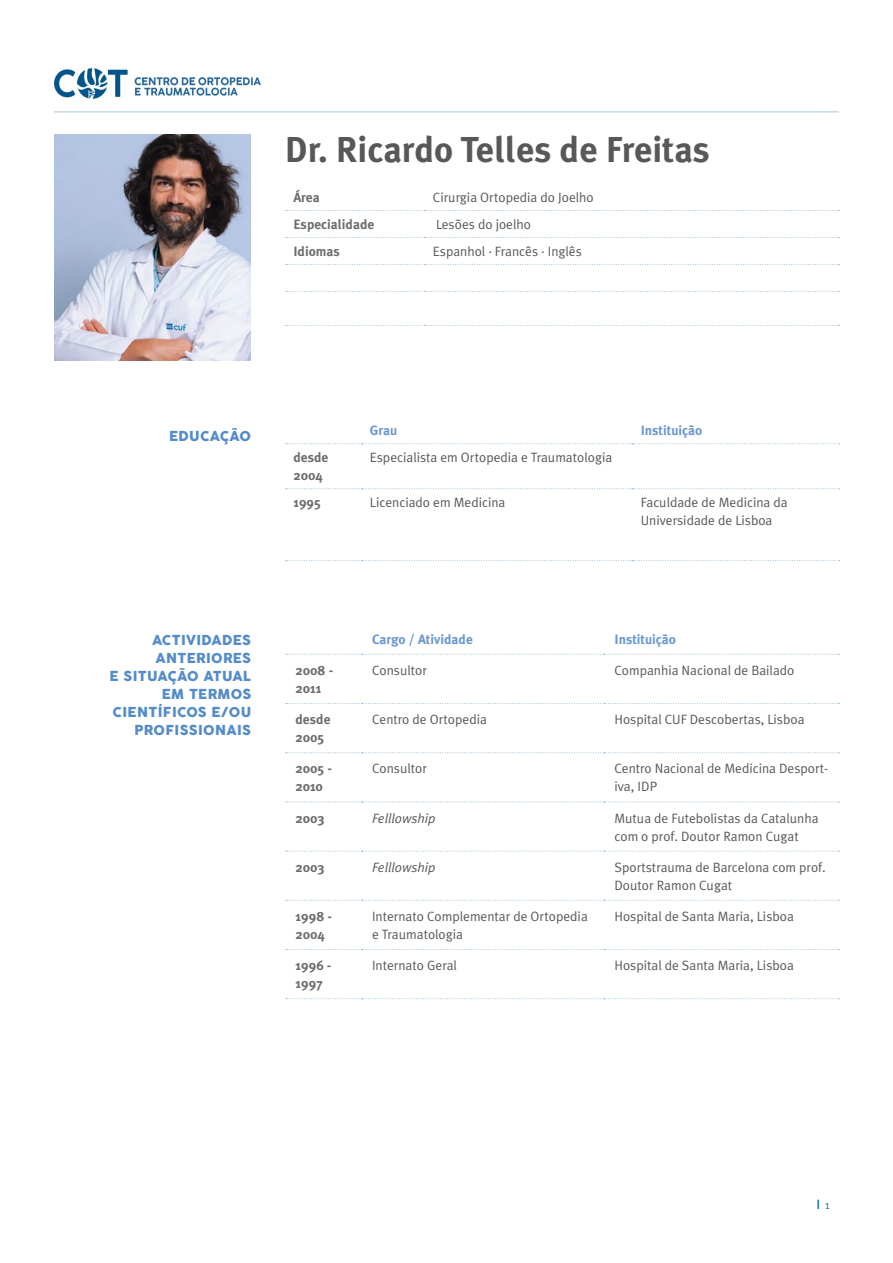
<style>
.page{position:relative;width:893px;height:1263px;background:#fff}
.page>*{position:absolute;margin:0;border:0;box-sizing:border-box;transform-origin:0 0}
.t1{font:700 36px "Meta Plus";color:#57585a}
.t2{font:13.5px/18px "Meta Plus Normal";color:#57585a}
.t3{font:700 13.5px/18px "Meta Plus";color:#6c6d70}
.t4{font:13.5px/18px "Cocogoose";letter-spacing:.025em;color:#548cc9;text-align:right}
.t5{font:700 13.5px "Meta Plus";color:#6997cf}
.t6{font:italic 13.5px "Meta Plus Normal";color:#57585a}
.t7{font:12px "Meta Plus Normal";color:#177ac0}
</style>
<div class="page">
<svg style="left:817px;top:1199px;width:2px;height:10px"></svg>
<img style="left:54px;top:68px;width:207px;height:31px">
<hr style="left:54px;top:112px;width:785px;height:1px;background:#a8c5d7">
<img style="left:54px;top:135px;width:197px;height:226px">
<svg style="left:285px;top:210px;width:554px;height:1px"></svg>
<svg style="left:285px;top:237px;width:554px;height:1px"></svg>
<svg style="left:285px;top:264px;width:554px;height:1px"></svg>
<svg style="left:285px;top:291px;width:554px;height:1px"></svg>
<svg style="left:285px;top:325px;width:554px;height:1px"></svg>
<svg style="left:285px;top:443px;width:554px;height:1px"></svg>
<svg style="left:285px;top:488px;width:554px;height:1px"></svg>
<svg style="left:285px;top:560px;width:554px;height:1px"></svg>
<svg style="left:285px;top:654px;width:554px;height:1px"></svg>
<svg style="left:285px;top:703px;width:554px;height:1px"></svg>
<svg style="left:285px;top:752px;width:554px;height:1px"></svg>
<svg style="left:285px;top:801px;width:554px;height:1px"></svg>
<svg style="left:285px;top:850px;width:554px;height:2px"></svg>
<svg style="left:285px;top:900px;width:554px;height:1px"></svg>
<svg style="left:285px;top:949px;width:554px;height:1px"></svg>
<svg style="left:285px;top:998px;width:554px;height:1px"></svg>
<p class="t1" style="left:285px;top:129px;width:426px">Dr. Ricardo Telles de Freitas</p>
<p class="t3" style="left:293px;top:188px;width:28px">Área</p>
<p class="t2" style="left:433px;top:188px;width:162px">Cirurgia Ortopedia do Joelho</p>
<p class="t3" style="left:293px;top:215px;width:82px">Especialidade</p>
<p class="t2" style="left:436px;top:215px;width:97px">Lesões do joelho</p>
<p class="t3" style="left:293px;top:242px;width:48px">Idiomas</p>
<p class="t2" style="left:433px;top:242px;width:150px">Espanhol ∙ Francês ∙ Inglês</p>
<p class="t4" style="left:169px;top:428px;width:83px">EDUCAÇÃO</p>
<p class="t5" style="left:370px;top:423px;width:29px">Grau</p>
<p class="t5" style="left:641px;top:423px;width:63px">Instituição</p>
<p class="t3" style="left:293px;top:448px;width:37px">desde<br>2004</p>
<p class="t2" style="left:370px;top:448px;width:244px">Especialista em Ortopedia e Traumatologia</p>
<p class="t3" style="left:293px;top:493px;width:29px">1995</p>
<p class="t2" style="left:370px;top:493px;width:137px">Licenciado em Medicina</p>
<p class="t2" style="left:641px;top:493px;width:148px">Faculdade de Medicina da<br>Universidade de Lisboa</p>
<p class="t4" style="left:152px;top:631px;width:101px">ACTIVIDADES</p>
<p class="t4" style="left:155px;top:649px;width:97px">ANTERIORES</p>
<p class="t4" style="left:110px;top:667px;width:143px">E SITUAÇÃO ATUAL</p>
<p class="t4" style="left:113px;top:685px;width:140px">EM TERMOS<br>CIENTÍFICOS E/OU<br>PROFISSIONAIS</p>
<p class="t5" style="left:372px;top:631px;width:102px">Cargo / Atividade</p>
<p class="t5" style="left:614px;top:631px;width:63px">Instituição</p>
<p class="t3" style="left:296px;top:661px;width:39px">2008 -<br>2011</p>
<p class="t2" style="left:372px;top:661px;width:56px">Consultor</p>
<p class="t2" style="left:614px;top:661px;width:181px">Companhia Nacional de Bailado</p>
<p class="t3" style="left:296px;top:710px;width:37px">desde<br>2005</p>
<p class="t2" style="left:372px;top:710px;width:116px">Centro de Ortopedia</p>
<p class="t2" style="left:614px;top:710px;width:192px">Hospital CUF Descobertas, Lisboa</p>
<p class="t3" style="left:296px;top:760px;width:38px">2005 -<br>2010</p>
<p class="t2" style="left:372px;top:759px;width:56px">Consultor</p>
<p class="t2" style="left:614px;top:759px;width:215px">Centro Nacional de Medicina Desport&shy;iva, IDP</p>
<p class="t3" style="left:296px;top:809px;width:31px">2003</p>
<p class="t6" style="left:372px;top:810px;width:65px">Felllowship</p>
<p class="t2" style="left:614px;top:809px;width:206px">Mutua de Futebolistas da Catalunha com o prof. Doutor Ramon Cugat</p>
<p class="t3" style="left:296px;top:858px;width:31px">2003</p>
<p class="t6" style="left:372px;top:859px;width:65px">Felllowship</p>
<p class="t2" style="left:614px;top:858px;width:213px">Sportstrauma de Barcelona com prof.<br>Doutor Ramon Cugat</p>
<p class="t3" style="left:296px;top:907px;width:38px">1998 -<br>2004</p>
<p class="t2" style="left:372px;top:907px;width:217px">Internato Complementar de Ortopedia e Traumatologia</p>
<p class="t2" style="left:614px;top:907px;width:181px">Hospital de Santa Maria, Lisboa</p>
<p class="t3" style="left:296px;top:956px;width:38px">1996 -<br>1997</p>
<p class="t2" style="left:372px;top:956px;width:86px">Internato Geral</p>
<p class="t2" style="left:614px;top:956px;width:181px">Hospital de Santa Maria, Lisboa</p>
<p class="t7" style="left:825px;top:1197px;width:6px">1</p>
</div>
